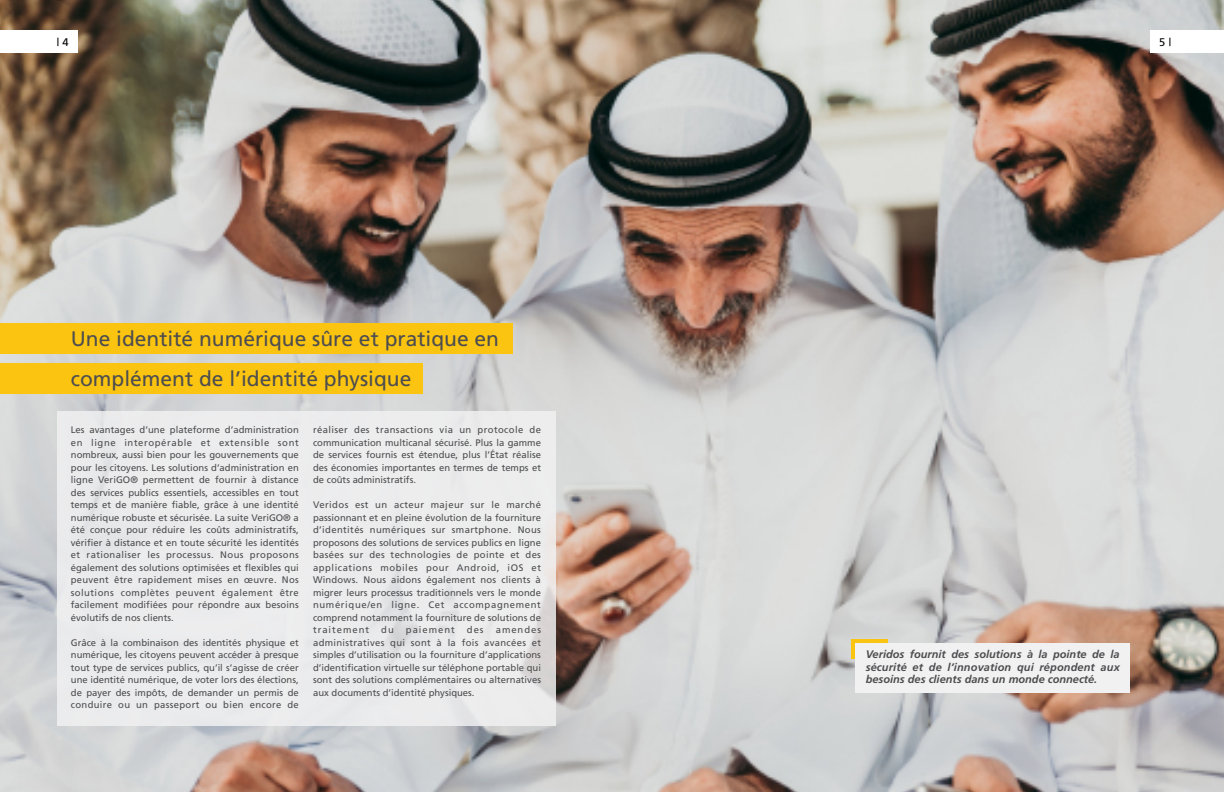
<style>
.page{position:relative;width:1224px;height:792px;background:#fff}
.page>*{position:absolute;margin:0;border:0;box-sizing:border-box;transform-origin:0 0}
.t1{font:21px/40.3px "Frutiger";color:#4d4d4f}
.t2{font:11.1px "Frutiger";color:#000}
.t3{font:italic 700 11px/12.5px "Frutiger";color:#4d4d4f;text-align:justify}
.t4{font:9.5px/12.5px "Frutiger";color:#4d4d4f;text-align:justify}
.t5{font:9.5px "Frutiger";letter-spacing:.1em;color:#4d4d4f}
</style>
<div class="page">
<img style="left:0;top:0;width:1224px;height:792px">
<div style="left:1151px;top:30px;width:73px;height:23px;background:#fff"></div>
<div style="left:57px;top:411px;width:498px;height:314px;background:#f1f1f2"></div>
<div style="left:0;top:324px;width:512px;height:30px;background:#fac411"></div>
<div style="left:0;top:363px;width:422px;height:31px;background:#fac411"></div>
<div style="left:0;top:30px;width:78px;height:23px;background:#fff"></div>
<div style="left:851px;top:639px;width:37px;height:19px;background:#fac411"></div>
<div style="left:855px;top:643px;width:275px;height:50px;background:#f1f1f2"></div>
<p class="t2" style="left:57px;top:35px;width:14px">| 4</p>
<h1 class="t1" style="left:71px;top:318px;width:430px">Une identité numérique sûre et pratique en complément de l’identité physique</h1>
<p class="t4" style="left:71px;top:424px;width:230px">Les avantages d’une plateforme d’administration en ligne interopérable et extensible sont nombreux, aussi bien pour les gouvernements que pour les citoyens. Les solutions d’administration en ligne VeriGO® permettent de fournir à distance des services publics essentiels, accessibles en tout temps et de manière fiable, grâce à une identité numérique robuste et sécurisée. La suite VeriGO® a été conçue pour réduire les coûts administratifs, vérifier à distance et en toute sécurité les identités et rationaliser les processus. Nous proposons également des solutions optimisées et flexibles qui peuvent être rapidement mises en œuvre. Nos solutions complètes peuvent également être facilement modifiées pour répondre aux besoins évolutifs de nos clients.</p>
<p class="t4" style="left:71px;top:636px;width:230px">Grâce à la combinaison des identités physique et numérique, les citoyens peuvent accéder à presque tout type de services publics, qu’il s’agisse de créer une identité numérique, de voter lors des élections, de payer des impôts, de demander un permis de conduire ou un passeport ou bien encore de</p>
<p class="t4" style="left:313px;top:424px;width:229px">réaliser des transactions via un protocole de communication multicanal sécurisé. Plus la gamme de services fournis est étendue, plus l’État réalise des économies importantes en termes de temps et de coûts administratifs.</p>
<p class="t4" style="left:313px;top:499px;width:230px">Veridos est un acteur majeur sur le marché passionnant et en pleine évolution de la fourniture d’identités numériques sur smartphone. Nous proposons des solutions de services publics en ligne basées sur des technologies de pointe et des applications mobiles pour Android, iOS et Windows. Nous aidons également nos clients à migrer leurs processus traditionnels vers le monde numérique/en ligne. Cet accompagnement comprend notamment la fourniture de solutions de traitement</p>
<p class="t4" style="left:313px;top:624px;width:230px;text-indent:183px">amendes administratives qui sont à la fois avancées et simples d’utilisation ou la fourniture d’applications d’identification virtuelle sur téléphone portable qui sont des solutions complémentaires ou alternatives aux documents d’identité physiques.</p>
<p class="t4" style="left:381px;top:624px;width:14px">du</p>
<p class="t5" style="left:406px;top:625px;width:50px">paiement</p>
<p class="t4" style="left:467px;top:624px;width:18px">des</p>
<p class="t2" style="left:1159px;top:35px;width:14px">5 |</p>
<p class="t3" style="left:866px;top:648px;width:256px">Veridos fournit des solutions à la pointe de la sécurité et de l’innovation qui répondent aux besoins des clients dans un monde connecté.</p>
</div>
